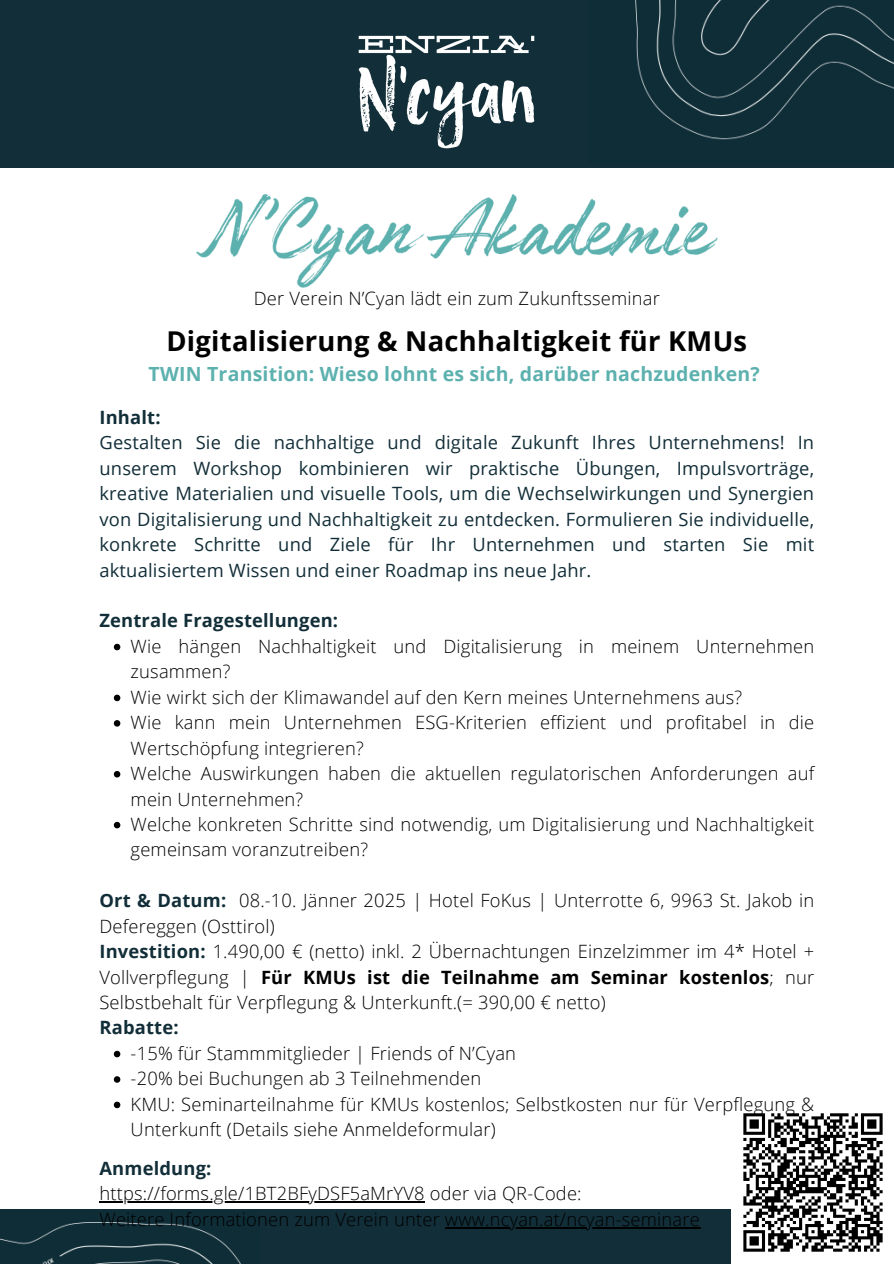
<style>
.page{position:relative;width:894px;height:1264px;background:#fff}
.page>*{position:absolute;margin:0;border:0;box-sizing:border-box;transform-origin:0 0}
.t1{font:700 27.3px "Open Sans";letter-spacing:.01em;color:#000}
.t2{font:700 19.5px "Open Sans";letter-spacing:.01em;color:#5cb1af}
.t3{font:300 18.3px/25.5px "Open Sans";letter-spacing:.01em;color:#000}
.t4{font:18.3px/25.5px "Open Sans";letter-spacing:.01em;color:#122e38;text-align:justify}
.t5{font:700 18.3px "Open Sans";letter-spacing:.01em;color:#122e38}
.s1{font-weight:700;color:#122e38}
.s2{font-weight:700}
</style>
<div class="page">
<div style="left:0;top:0;width:893px;height:167px;background:#122e38"></div>
<img style="left:358px;top:35px;width:177px;height:114px">
<div style="left:0;top:1208px;width:893px;height:55px;background:#122e38"></div>
<img style="left:635px;top:0;width:258px;height:140px">
<img style="left:0;top:1222px;width:241px;height:41px">
<img style="left:731px;top:1113px;width:162px;height:150px">
<svg style="left:114px;top:643px;width:6px;height:7px"></svg>
<svg style="left:114px;top:694px;width:6px;height:7px"></svg>
<svg style="left:114px;top:720px;width:6px;height:6px"></svg>
<svg style="left:114px;top:771px;width:6px;height:6px"></svg>
<svg style="left:114px;top:821px;width:6px;height:7px"></svg>
<svg style="left:114px;top:1050px;width:6px;height:7px"></svg>
<svg style="left:114px;top:1076px;width:6px;height:6px"></svg>
<svg style="left:114px;top:1101px;width:6px;height:7px"></svg>
<hr style="left:99px;top:1201px;width:326px;height:1px;background:#000">
<hr style="left:445px;top:1226px;width:254px;height:2px;background:#000">
<img style="left:196px;top:193px;width:522px;height:95px">
<p class="t3" style="left:254px;top:285px;width:407px">Der Verein N’Cyan lädt ein zum Zukunftsseminar</p>
<p class="t1" style="left:166px;top:322px;width:582px">Digitalisierung &amp; Nachhaltigkeit für KMUs</p>
<p class="t2" style="left:149px;top:360px;width:612px">TWIN Transition: Wieso lohnt es sich, darüber nachzudenken?</p>
<h1 class="t5" style="left:99px;top:404px;width:63px">Inhalt:</h1>
<p class="t4" style="left:99px;top:429px;width:716px">Gestalten Sie die nachhaltige und digitale Zukunft Ihres Unternehmens! In unserem Workshop kombinieren wir praktische Übungen, Impulsvorträge, kreative Materialien und visuelle Tools, um die Wechselwirkungen und Synergien von Digitalisierung und Nachhaltigkeit zu entdecken. Formulieren Sie individuelle, konkrete Schritte und Ziele für Ihr Unternehmen und starten Sie mit aktualisiertem Wissen und einer Roadmap ins neue Jahr.</p>
<p class="t5" style="left:99px;top:608px;width:240px">Zentrale Fragestellungen:</p>
<p class="t3" style="left:131px;top:633px;width:684px">Wie hängen Nachhaltigkeit und Digitalisierung in meinem Unternehmen zusammen?</p>
<p class="t3" style="left:131px;top:684px;width:613px">Wie wirkt sich der Klimawandel auf den Kern meines Unternehmens aus?</p>
<p class="t3" style="left:131px;top:709px;width:684px">Wie kann mein Unternehmen ESG-Kriterien effizient und profitabel in die<br>Wertschöpfung integrieren?</p>
<p class="t3" style="left:131px;top:760px;width:684px">Welche Auswirkungen haben die aktuellen regulatorischen Anforderungen auf mein Unternehmen?</p>
<p class="t3" style="left:131px;top:811px;width:684px">Welche konkreten Schritte sind notwendig, um Digitalisierung und Nachhaltigkeit gemeinsam voranzutreiben?</p>
<p class="t3" style="left:99px;top:887px;width:716px"><span class="s1">Ort &amp; Datum:</span> 08.-10. Jänner 2025 | Hotel FoKus | Unterrotte 6, 9963 St. Jakob in<br>Defereggen (Osttirol)</p>
<p class="t3" style="left:99px;top:938px;width:716px;text-align:justify"><span class="s1">Investition:</span> 1.490,00 € (netto) inkl. 2 Ü bernachtungen Einzelzimmer im 4* Hotel + Vollverpflegung | <span class="s2">Für KMUs ist die Teilnahme am Seminar kostenlos</span>; nur Selbstbehalt für Verpflegung &amp; Unterkunft.(= 390,00 € netto)</p>
<p class="t5" style="left:99px;top:1014px;width:81px">Rabatte:</p>
<p class="t3" style="left:131px;top:1040px;width:387px">-15% für Stammmitglieder | Friends of N’Cyan</p>
<p class="t3" style="left:131px;top:1065px;width:352px">-20% bei Buchungen ab 3 Teilnehmenden</p>
<p class="t3" style="left:131px;top:1090px;width:684px">KMU: Seminarteilnahme für KMUs kostenlos; Selbstkosten nur für Verpflegung &amp;<br>Unterkunft (Details siehe Anmeldeformular)</p>
<p class="t5" style="left:99px;top:1155px;width:113px">Anmeldung:</p>
<p class="t3" style="left:99px;top:1180px;width:483px">https://forms.gle/1BT2BFyDSF5aMrYV8 oder via QR-Code:</p>
<p class="t3" style="left:99px;top:1205px;width:601px">Weitere Informationen zum Verein unter www.ncyan.at/ncyan-seminare</p>
</div>
